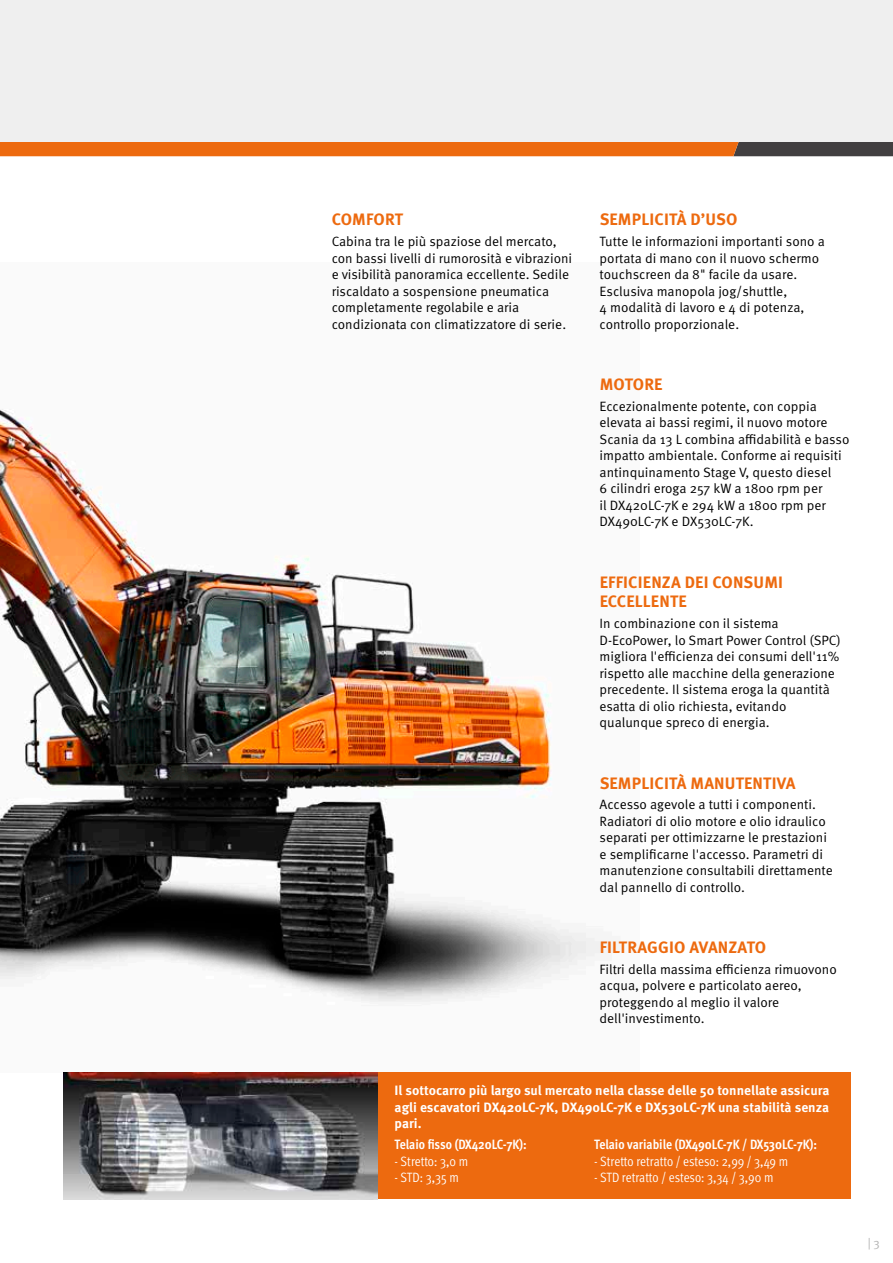
<style>
.page{position:relative;width:893px;height:1263px;background:#fff}
.page>*{position:absolute;margin:0;border:0;box-sizing:border-box;transform-origin:0 0}
.t1{font:700 16.5px/19.5px "Meta Pro";letter-spacing:.01em;color:#ed6a0f}
.t2{font:13.5px/16.5px "Meta Pro Norm";color:#000}
.t3{font:700 13.5px/16.5px "Meta Pro";letter-spacing:-.005em;color:#fff;text-align:justify}
.t4{font:13.5px "Meta Pro Cond Norm";letter-spacing:-.005em;color:#fff}
.t5{font:700 condensed 13.5px "Meta Pro";color:#fff}
.t6{font:12px "Meta Pro Norm";color:#b2b2b2}
</style>
<div class="page">
<img style="left:0;top:409px;width:604px;height:593px">
<svg style="left:0;top:141px;width:893px;height:15px;background:#d16b26"></svg>
<div style="left:0;top:0;width:893px;height:141px;background:#efefef"></div>
<div style="left:378px;top:1072px;width:472px;height:127px;background:#ed6a0f"></div>
<img style="left:64px;top:1072px;width:314px;height:127px">
<p class="t1" style="left:332px;top:209px;width:73px">COMFORT</p>
<p class="t2" style="left:332px;top:232px;width:242px">Cabina tra le più spaziose del mercato, con bassi livelli di rumorosità e vibrazioni e visibilità panoramica eccellente. Sedile riscaldato a sospensione pneumatica completamente regolabile e aria condizionata con climatizzatore di serie.</p>
<p class="t1" style="left:600px;top:209px;width:139px">SEMPLICITÀ D’USO</p>
<p class="t2" style="left:600px;top:232px;width:227px">Tutte le informazioni importanti sono a portata di mano con il nuovo schermo touchscreen da 8" facile da usare.<br>Esclusiva manopola jog/shuttle,<br>4 modalità di lavoro e 4 di potenza, controllo proporzionale.</p>
<p class="t1" style="left:600px;top:374px;width:64px">MOTORE</p>
<p class="t2" style="left:600px;top:397px;width:251px">Eccezionalmente potente, con coppia elevata ai bassi regimi, il nuovo motore Scania da 13 L combina affidabilità e basso impatto ambientale. Conforme ai requisiti antinquinamento Stage V, questo diesel<br>6 cilindri eroga 257 kW a 1800 rpm per<br>il DX420LC-7K e 294 kW a 1800 rpm per DX490LC-7K e DX530LC-7K.</p>
<p class="t1" style="left:600px;top:571px;width:185px">EFFICIENZA DEI CONSUMI<br>ECCELLENTE</p>
<p class="t2" style="left:600px;top:614px;width:243px">In combinazione con il sistema D-EcoPower, lo Smart Power Control (SPC) migliora l'efficienza dei consumi dell'11% rispetto alle macchine della generazione precedente. Il sistema eroga la quantità esatta di olio richiesta, evitando qualunque spreco di energia.</p>
<p class="t1" style="left:600px;top:772px;width:197px">SEMPLICITÀ MANUTENTIVA</p>
<p class="t2" style="left:600px;top:795px;width:235px">Accesso agevole a tutti i componenti.<br>Radiatori di olio motore e olio idraulico separati per ottimizzarne le prestazioni e semplificarne l'accesso. Parametri di manutenzione consultabili direttamente dal pannello di controllo.</p>
<p class="t1" style="left:600px;top:937px;width:168px">FILTRAGGIO AVANZATO</p>
<p class="t2" style="left:600px;top:960px;width:239px">Filtri della massima efficienza rimuovono acqua, polvere e particolato aereo, proteggendo al meglio il valore dell'investimento.</p>
<p class="t3" style="left:395px;top:1081px;width:436px">Il sottocarro più largo sul mercato nella classe delle 50 tonnellate assicura agli escavatori DX420LC-7K, DX490LC-7K e DX530LC-7K una stabilità senza pari.</p>
<p class="t5" style="left:395px;top:1134px;width:134px">Telaio fisso (DX420LC-7K):</p>
<p class="t4" style="left:395px;top:1151px;width:75px">- Stretto: 3,0 m</p>
<p class="t4" style="left:395px;top:1168px;width:66px">- STD: 3,35 m</p>
<p class="t5" style="left:594px;top:1134px;width:224px">Telaio variabile (DX490LC-7K / DX530LC-7K):</p>
<p class="t4" style="left:594px;top:1151px;width:196px">- Stretto retratto / esteso: 2,99 / 3,49 m</p>
<p class="t4" style="left:594px;top:1168px;width:181px">- STD retratto / esteso: 3,34 / 3,90 m</p>
<p class="t6" style="left:868px;top:1233px;width:14px">| 3</p>
</div>
